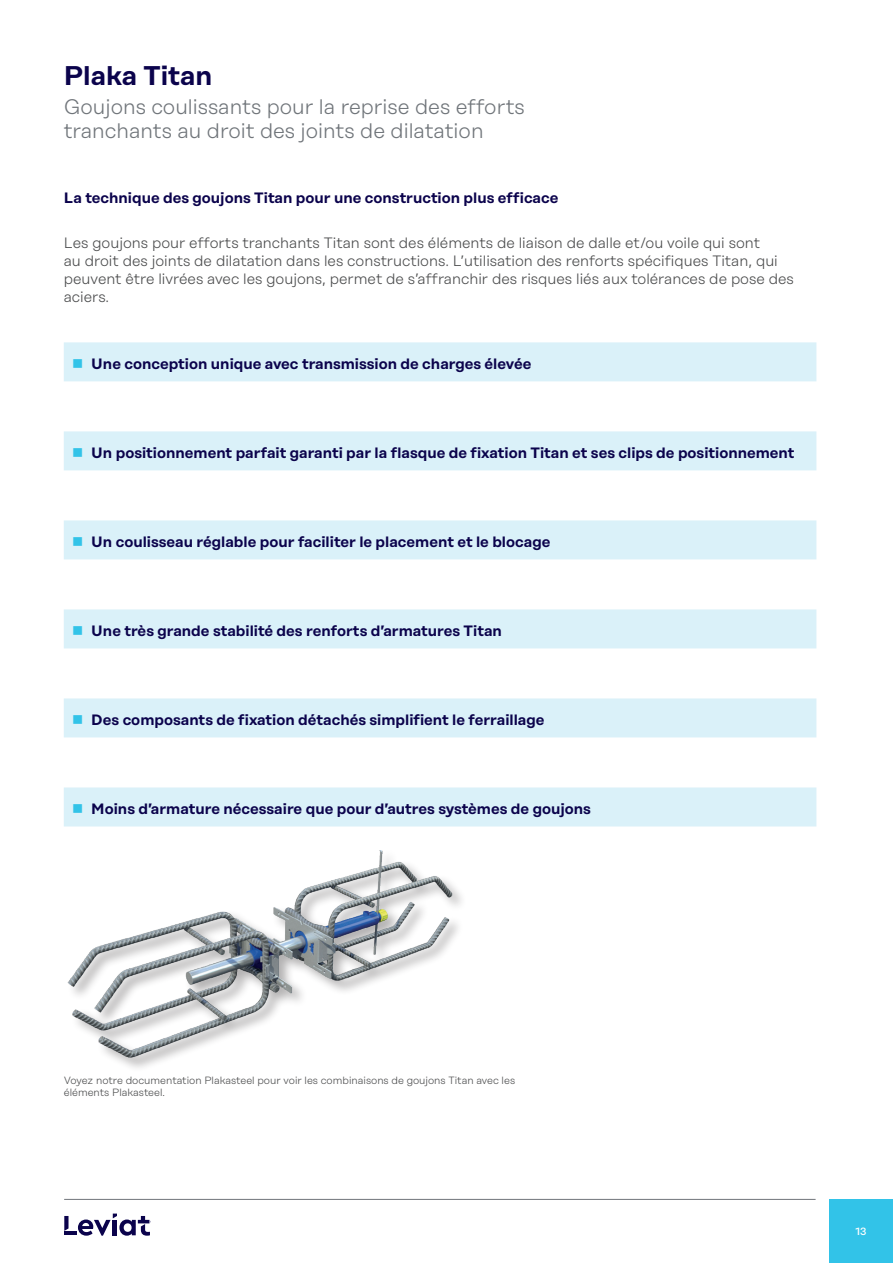
<style>
.page{position:relative;width:893px;height:1263px;background:#fff}
.page>*{position:absolute;margin:0;border:0;box-sizing:border-box;transform-origin:0 0}
.t1{font:600 27px "Rational Display";color:#0b034c}
.t2{font:300 21px/24px "Rational Display";color:#70757a}
.t3{font:600 15px "Rational Display";color:#0b034c}
.t4{font:300 15px/18px "Rational Display";color:#4b4c4d}
.t5{font:300 10.5px/12px "Rational Display";color:#4b4c4d}
.t6{font:500 10.5px "Rational Display";color:#fff}
.s1{color:#32c3e8}
</style>
<div class="page">
<hr style="left:64px;top:1199px;width:752px;height:1px;background:#70757a">
<div style="left:829px;top:1199px;width:64px;height:64px;background:#32c3e8"></div>
<hr style="left:64px;top:1231px;width:13px;height:4px;background:#0b034c">
<svg style="left:64px;top:1216px;width:5px;height:15px"></svg>
<svg style="left:78px;top:1213px;width:72px;height:23px"></svg>
<div style="left:64px;top:342px;width:752px;height:39px;background:#daf1f9"></div>
<div style="left:64px;top:431px;width:752px;height:39px;background:#daf1f9"></div>
<div style="left:64px;top:520px;width:752px;height:39px;background:#daf1f9"></div>
<div style="left:64px;top:609px;width:752px;height:39px;background:#daf1f9"></div>
<div style="left:64px;top:698px;width:752px;height:39px;background:#daf1f9"></div>
<div style="left:64px;top:787px;width:752px;height:39px;background:#daf1f9"></div>
<img style="left:67px;top:850px;width:395px;height:218px">
<h1 class="t1" style="left:64px;top:60px;width:150px">Plaka Titan</h1>
<h2 class="t2" style="left:64px;top:94px;width:463px">Goujons coulissants pour la reprise des efforts tranchants au droit des joints de dilatation</h2>
<p class="t3" style="left:64px;top:189px;width:496px">La technique des goujons Titan pour une construction plus efficace</p>
<p class="t4" style="left:64px;top:234px;width:732px">Les goujons pour efforts tranchants Titan sont des éléments de liaison de dalle et/ou voile qui sont<br>au droit des joints de dilatation dans les constructions. L’utilisation des renforts spécifiques Titan, qui peuvent être livrées avec les goujons, permet de s’affranchir des risques liés aux tolérances de pose des aciers.</p>
<p class="t3" style="left:72px;top:354px;width:461px"><span class="s1">■</span> Une conception unique avec transmission de charges élevée</p>
<p class="t3" style="left:72px;top:443px;width:724px"><span class="s1">■</span> Un positionnement parfait garanti par la flasque de fixation Titan et ses clips de positionnement</p>
<p class="t3" style="left:72px;top:532px;width:480px"><span class="s1">■</span> Un coulisseau réglable pour faciliter le placement et le blocage</p>
<p class="t3" style="left:72px;top:621px;width:431px"><span class="s1">■</span> Une très grande stabilité des renforts d’armatures Titan</p>
<p class="t3" style="left:72px;top:710px;width:474px"><span class="s1">■</span> Des composants de fixation détachés simplifient le ferraillage</p>
<p class="t3" style="left:72px;top:799px;width:520px"><span class="s1">■</span> Moins d’armature nécessaire que pour d’autres systèmes de goujons</p>
<p class="t5" style="left:64px;top:1075px;width:453px">Voyez notre documentation Plakasteel pour voir les combinaisons de goujons Titan avec les éléments Plakasteel.</p>
<p class="t6" style="left:855px;top:1225px;width:13px">13</p>
</div>
